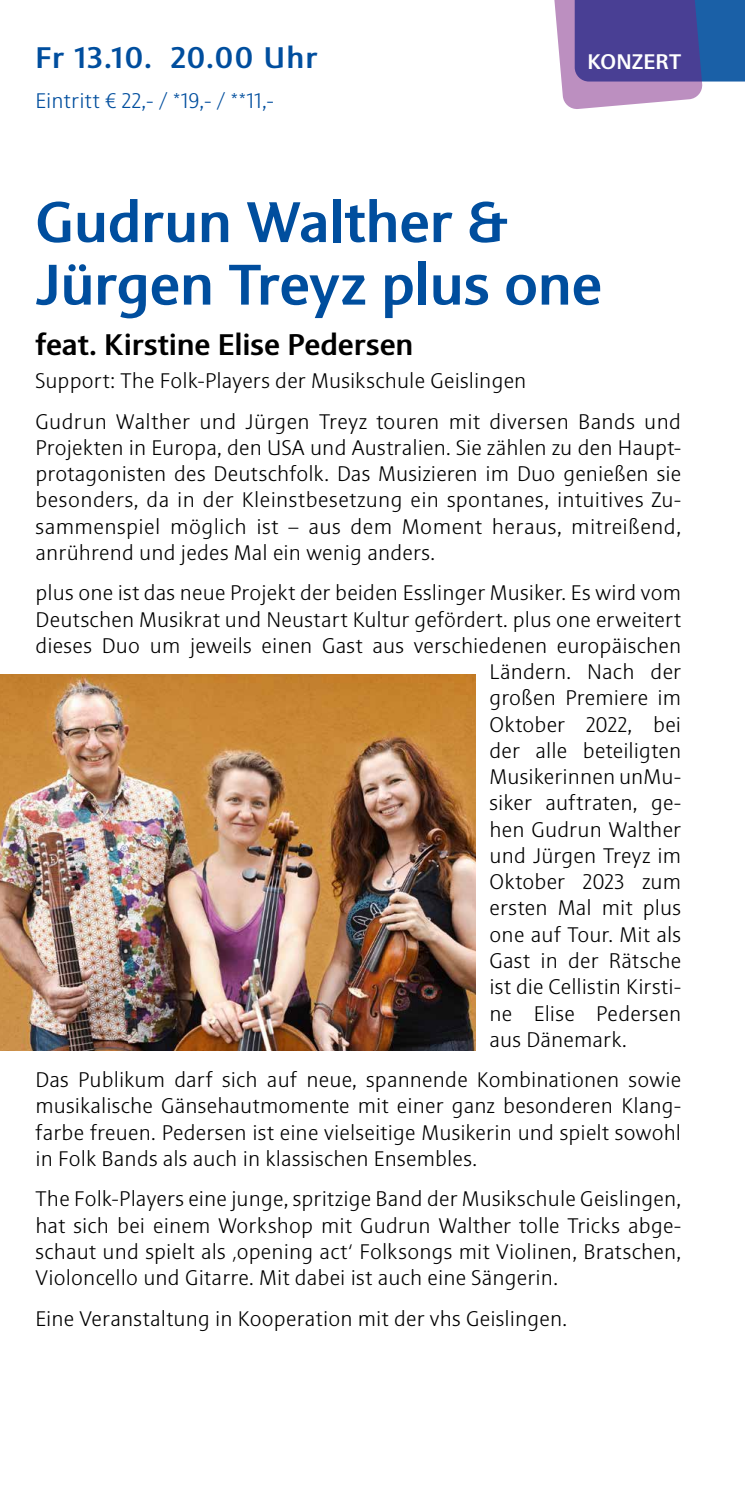
<style>
.page{position:relative;width:745px;height:1489px;background:#fff}
.page>*{position:absolute;margin:0;border:0;box-sizing:border-box;transform-origin:0 0}
.t1{font:500 57.5px/62.5px "Sinova Pro";letter-spacing:-.01em;color:#004e9e}
.t2{font:500 30px "Sinova Pro";color:#000}
.t3{font:500 30px "Sinova Pro";letter-spacing:.045em;color:#004e9e}
.t4{font:300 21.25px/26.2px "Sinova Pro";letter-spacing:.01em;color:#000;text-align:justify}
.t5{font:300 21.25px "Sinova Pro";letter-spacing:.01em;color:#004e9e}
.t6{font:500 21.25px "Sinova Pro";letter-spacing:.01em;color:#fff}
</style>
<div class="page">
<svg style="left:554px;top:0;width:190px;height:109px;background:#716eae"></svg>
<img style="left:0;top:674px;width:475px;height:376px">
<h2 class="t3" style="left:35px;top:40px;width:284px">Fr 13.10. 20.00 Uhr</h2>
<p class="t5" style="left:35px;top:89px;width:240px">Eintritt € 22,- / *19,- / **11,-</p>
<p class="t6" style="left:587px;top:49px;width:95px">KONZERT</p>
<h1 class="t1" style="left:35px;top:191px;width:567px">Gudrun Walther &amp;<br>Jürgen Treyz plus one</h1>
<h2 class="t2" style="left:35px;top:327px;width:379px">feat. Kirstine Elise Pedersen</h2>
<p class="t4" style="left:35px;top:360px;width:646px;line-height:40.5px">Support: The Folk-Players der Musikschule Geislingen<br>Gudrun Walther und Jürgen Treyz touren mit diversen Bands und</p>
<p class="t4" style="left:35px;top:434px;width:646px">Projekten in Europa, den USA und Australien. Sie zählen zu den Haupt&shy;protagonisten des Deutschfolk. Das Musizieren im Duo genießen sie besonders, da in der Kleinstbesetzung ein spontanes, intuitives Zu&shy;sammenspiel möglich ist – aus dem Moment heraus, mitreißend, anrührend und jedes Mal ein wenig anders.</p>
<p class="t4" style="left:35px;top:580px;width:646px">plus one ist das neue Projekt der beiden Esslinger Musiker. Es wird vom</p>
<p class="t4" style="left:35px;top:606px;width:646px">Deutschen Musikrat und Neustart Kultur gefördert. plus one erweitert</p>
<p class="t4" style="left:35px;top:632px;width:646px">dieses Duo um jeweils einen Gast aus verschiedenen europäischen</p>
<p class="t4" style="left:489px;top:658px;width:193px">Ländern. Nach der</p>
<p class="t4" style="left:489px;top:685px;width:193px">großen Premiere im</p>
<p class="t4" style="left:489px;top:711px;width:193px">Oktober 2022, bei</p>
<p class="t4" style="left:489px;top:737px;width:193px">der alle beteiligten</p>
<p class="t4" style="left:489px;top:763px;width:193px">Musikerinnen unMu-</p>
<p class="t4" style="left:489px;top:790px;width:193px">siker auftraten, ge-</p>
<p class="t4" style="left:489px;top:816px;width:193px">hen Gudrun Walther</p>
<p class="t4" style="left:489px;top:842px;width:193px">und Jürgen Treyz im</p>
<p class="t4" style="left:489px;top:868px;width:193px">Oktober 2023 zum</p>
<p class="t4" style="left:489px;top:895px;width:193px">ersten Mal mit plus</p>
<p class="t4" style="left:489px;top:921px;width:193px">one auf Tour. Mit als</p>
<p class="t4" style="left:489px;top:947px;width:193px">Gast in der Rätsche</p>
<p class="t4" style="left:489px;top:973px;width:193px">ist die Cellistin Kirsti-</p>
<p class="t4" style="left:489px;top:1000px;width:193px">ne Elise Pedersen</p>
<p class="t4" style="left:489px;top:1026px;width:139px">aus Dänemark.</p>
<p class="t4" style="left:35px;top:1066px;width:646px">Das Publikum darf sich auf neue, spannende Kombinationen sowie musikalische Gänsehautmomente mit einer ganz besonderen Klang&shy;farbe freuen. Pedersen ist eine vielseitige Musikerin und spielt sowohl in Folk Bands als auch in klassischen Ensembles.</p>
<p class="t4" style="left:35px;top:1185px;width:646px">The Folk-Players eine junge, spritzige Band der Musikschule Geislingen, hat sich bei einem Workshop mit Gudrun Walther tolle Tricks abge&shy;schaut und spielt als ‚opening act‘ Folksongs mit Violinen, Bratschen, Violoncello und Gitarre. Mit dabei ist auch eine Sängerin.</p>
<p class="t4" style="left:35px;top:1305px;width:533px">Eine Veranstaltung in Kooperation mit der vhs Geislingen.</p>
</div>
